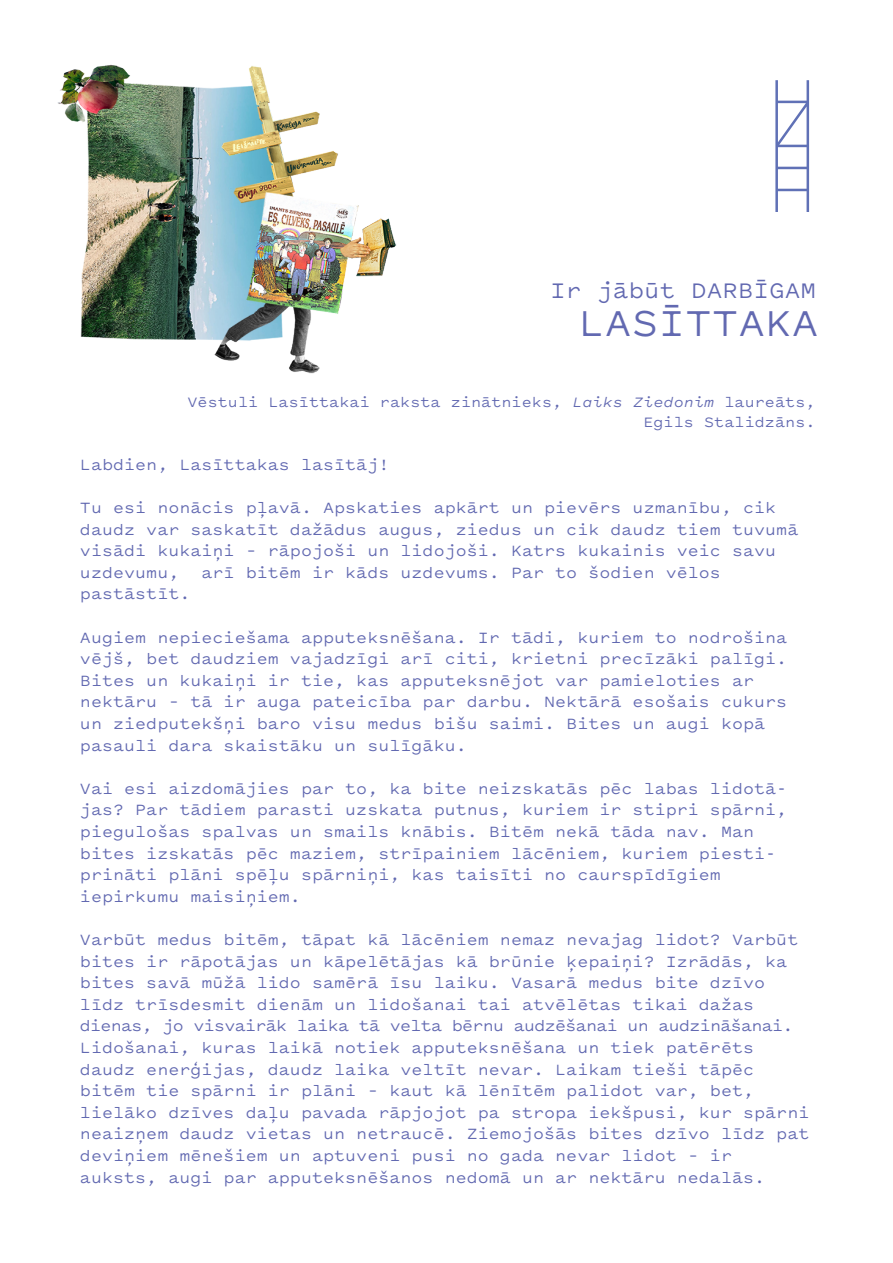
<style>
.page{position:relative;width:893px;height:1263px;background:#fff}
.page>*{position:absolute;margin:0;border:0;box-sizing:border-box;transform-origin:0 0}
.t1{font:500 43.5px "Pitch Sans";color:#6269b1}
.t2{font:500 25.5px "Pitch Sans";color:#6269b1}
.t3{font:500 18px/21.6px "Pitch Sans";color:#6269b1}
.t4{font:500 16.5px/19.8px "Pitch Sans";color:#6269b1;text-align:right}
.s1{font-style:italic}
</style>
<div class="page">
<svg style="left:775px;top:80px;width:34px;height:132px"></svg>
<img style="left:57px;top:64px;width:340px;height:310px">
<h2 class="t2" style="left:550px;top:273px;width:268px">Ir jābūt DARBĪGAM</h2>
<h1 class="t1" style="left:578px;top:294px;width:242px">LASĪTTAKA</h1>
<p class="t4" style="left:187px;top:391px;width:630px">Vēstuli Lasīttakai raksta zinātnieks, <span class="s1">Laiks Ziedonim</span> laureāts,<br>Egils Stalidzāns.</p>
<p class="t3" style="left:80px;top:453px;width:311px">Labdien, Lasīttakas lasītāj!</p>
<p class="t3" style="left:80px;top:496px;width:720px">Tu esi nonācis pļavā. Apskaties apkārt un pievērs uzmanību, cik daudz var saskatīt dažādus augus, ziedus un cik daudz tiem tuvumā visādi kukaiņi – rāpojoši un lidojoši. Katrs kukainis veic savu uzdevumu, arī bitēm ir kāds uzdevums. Par to šodien vēlos pastāstīt.</p>
<p class="t3" style="left:80px;top:626px;width:709px">Augiem nepieciešama apputeksnēšana. Ir tādi, kuriem to nodrošina vējš, bet daudziem vajadzīgi arī citi, krietni precīzāki palīgi.<br>Bites un kukaiņi ir tie, kas apputeksnējot var pamieloties ar nektāru – tā ir auga pateicība par darbu. Nektārā esošais cukurs un ziedputekšņi baro visu medus bišu saimi. Bites un augi kopā pasauli dara skaistāku un sulīgāku.</p>
<p class="t3" style="left:80px;top:777px;width:709px">Vai esi aizdomājies par to, ka bite neizskatās pēc labas lidotā&shy;jas? Par tādiem parasti uzskata putnus, kuriem ir stipri spārni, piegulošas spalvas un smails knābis. Bitēm nekā tāda nav. Man bites izskatās pēc maziem, strīpainiem lācēniem, kuriem piesti&shy;prināti plāni spēļu spārniņi, kas taisīti no caurspīdīgiem iepirkumu maisiņiem.</p>
<p class="t3" style="left:80px;top:928px;width:731px">Varbūt medus bitēm, tāpat kā lācēniem nemaz nevajag lidot? Varbūt bites ir rāpotājas un kāpelētājas kā brūnie ķepaiņi? Izrādās, ka bites savā mūžā lido samērā īsu laiku. Vasarā medus bite dzīvo līdz trīsdesmit dienām un lidošanai tai atvēlētas tikai dažas dienas, jo visvairāk laika tā velta bērnu audzēšanai un audzināšanai.<br>Lidošanai, kuras laikā notiek apputeksnēšana un tiek patērēts daudz enerģijas, daudz laika veltīt nevar. Laikam tieši tāpēc bitēm tie spārni ir plāni – kaut kā lēnītēm palidot var, bet, lielāko dzīves daļu pavada rāpjojot pa stropa iekšpusi, kur spārni neaizņem daudz vietas un netraucē. Ziemojošās bites dzīvo līdz pat deviņiem mēnešiem un aptuveni pusi no gada nevar lidot – ir auksts, augi par apputeksnēšanos nedomā un ar nektāru nedalās.</p>
</div>
